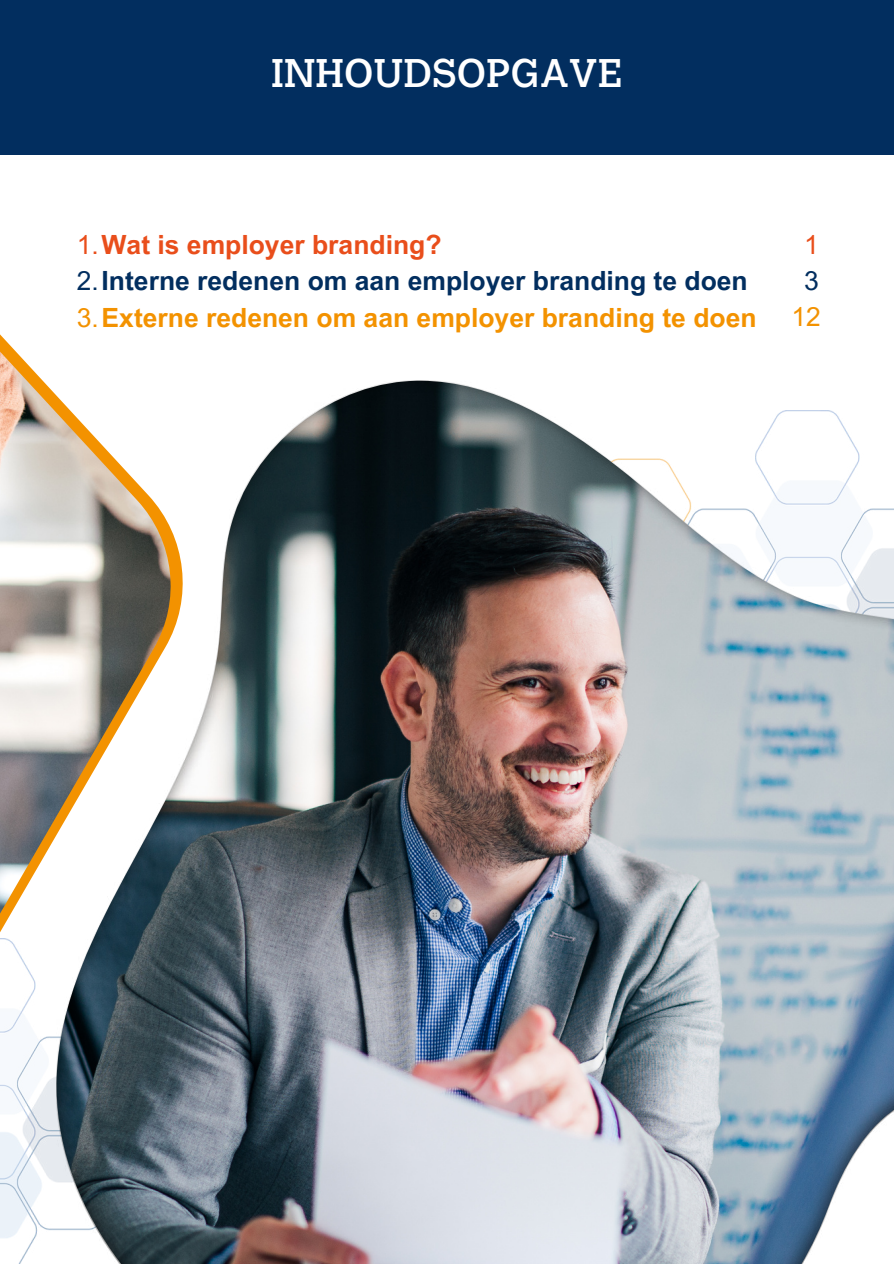
<style>
.page{position:relative;width:894px;height:1264px;background:#fff}
.page>*{position:absolute;margin:0;border:0;box-sizing:border-box;transform-origin:0 0}
.t1{font:39.6px "Calvert MT Std";color:#fff}
.t2{font:700 26.4px/36.9px "Arial MT Pro";color:#022e5f}
.t3{font:26.4px "Arial MT Pro";color:#f39200}
.t4{font:26.4px "Arial MT Pro";color:#e94e1b}
.t5{font:26.4px "Arial MT Pro";color:#022e5f}
.s1{font-weight:400;color:#e94e1b}
.s2{color:#e94e1b}
.s3{font-weight:400}
.s4{font-weight:400;color:#f39200}
.s5{color:#f39200}
</style>
<div class="page">
<div style="left:0;top:0;width:893px;height:154px;background:#022e5f"></div>
<img style="left:0;top:997px;width:57px;height:266px">
<img style="left:0;top:154px;width:171px;height:836px">
<img style="left:57px;top:380px;width:836px;height:883px">
<h1 class="t1" style="left:271px;top:50px;width:353px">INHOUDSOPGAVE</h1>
<p class="t2" style="left:77px;top:227px;width:681px"><span class="s1">1.</span><span class="s2">Wat is employer branding?<br></span><span class="s3">2.</span>Interne redenen om aan employer branding te doen<br><span class="s4">3.</span><span class="s5">Externe redenen om aan employer branding te doen</span></p>
<p class="t4" style="left:804px;top:229px;width:16px">1</p>
<p class="t5" style="left:804px;top:266px;width:16px">3</p>
<p class="t3" style="left:791px;top:302px;width:31px">12</p>
</div>
